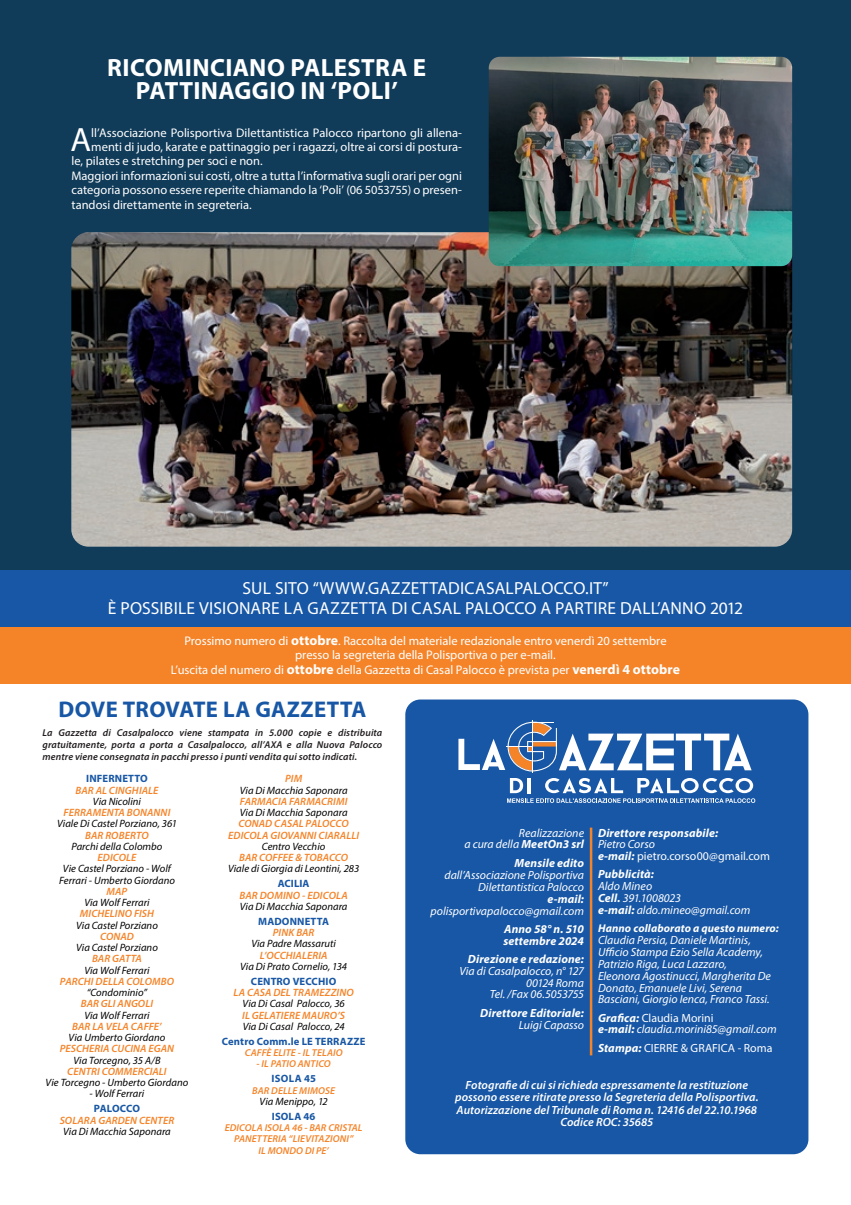
<style>
.page{position:relative;width:851px;height:1205px;background:#fff}
.page>*{position:absolute;margin:0;border:0;box-sizing:border-box;transform-origin:0 0}
.t1{font:33.88px "Myriad Pro";color:#fff}
.t2{font:700 25px/23.8px "Myriad Pro";letter-spacing:.015em;color:#fff;text-align:center}
.t3{font:700 22.75px "Myriad Pro";letter-spacing:.015em;color:#1857a5}
.t4{font:17.5px/20px "Myriad Pro";letter-spacing:.005em;color:#fff;text-align:center}
.t5{font:12.5px/14.4px "Myriad Pro";color:#fff;text-align:center}
.t6{font:italic 11.88px/11.9px "Myriad Pro";color:#fff;text-align:right}
.t7{font:italic 600 11.88px/12.5px "Myriad Pro";letter-spacing:.005em;color:#fff;text-align:center}
.t8{font:italic 700 11.88px/11.9px "Myriad Pro";letter-spacing:.01em;color:#fff}
.t9{font:11.88px/11.9px "Myriad Pro";letter-spacing:.005em;color:#fff}
.t10{font:italic 700 11.25px "Myriad Pro";letter-spacing:.01em;color:#fff}
.t11{font:italic 10.62px/11.2px "Myriad Pro";letter-spacing:.005em;color:#000;text-align:center}
.t12{font:italic 600 10.62px/11.2px "Myriad Pro";letter-spacing:.005em;color:#f58429;text-align:center}
.t13{font:700 10.62px "Myriad Pro";letter-spacing:.015em;color:#1857a5}
.t14{font:700 10.62px "Myriad Pro";letter-spacing:-.005em;color:#1857a5}
.t15{font:italic 600 10px/11.9px "Myriad Pro";letter-spacing:.01em;color:#231f20;text-align:justify}
.t16{font:italic 600 10px/11.2px "Myriad Pro";letter-spacing:.01em;color:#f58429;text-align:center}
.s1{font-weight:700;font-size:13.75px}
.s2{font-style:italic}
.s3{font-weight:700;font-style:italic}
.s4{font-weight:700}
.s5{font-style:normal}
</style>
<div class="page">
<div style="left:0;top:0;width:850px;height:581px;background:#103b59"></div>
<div style="left:0;top:625px;width:850px;height:58px;background:#f58429"></div>
<div style="left:0;top:570px;width:850px;height:57px;background:#1857a5"></div>
<div style="left:405px;top:699px;width:403px;height:455px;background:#1857a5;border-radius:15px"></div>
<hr style="left:589px;top:827px;width:3px;height:228px;background:#f58429">
<hr style="left:532px;top:720px;width:1px;height:53px;background:#fff">
<svg style="left:458px;top:722px;width:293px;height:49px"></svg>
<svg style="left:507px;top:778px;width:248px;height:25px"></svg>
<img style="left:71px;top:232px;width:721px;height:315px">
<img style="left:488px;top:57px;width:304px;height:209px">
<h2 class="t2" style="left:107px;top:54px;width:320px">RICOMINCIANO PALESTRA E<br>PATTINAGGIO IN ‘POLI’</h2>
<h1 class="t1" style="left:71px;top:119px;width:22px">A</h1>
<p class="t5" style="left:91px;top:125px;width:372px">ll’Associazione Polisportiva Dilettantistica Palocco ripartono gli allena-</p>
<p class="t5" style="left:91px;top:139px;width:372px">menti di judo, karate e pattinaggio per i ragazzi, oltre ai corsi di postura-</p>
<p class="t5" style="left:71px;top:154px;width:193px">le, pilates e stretching per soci e non.</p>
<p class="t5" style="left:71px;top:168px;width:392px">Maggiori informazioni sui costi, oltre a tutta l’informativa sugli orari per ogni</p>
<p class="t5" style="left:71px;top:183px;width:392px">categoria possono essere reperite chiamando la ‘Poli’ (06 5053755) o presen-</p>
<p class="t5" style="left:71px;top:197px;width:182px">tandosi direttamente in segreteria.</p>
<h3 class="t4" style="left:108px;top:578px;width:636px">SUL SITO “WWW.GAZZETTADICASALPALOCCO.IT”<br>È POSSIBILE VISIONARE LA GAZZETTA DI CASAL PALOCCO A PARTIRE DALL’ANNO 2012</h3>
<p class="t5" style="left:171px;top:633px;width:510px">Prossimo numero di <span class="s1">ottobre</span>. Raccolta del materiale redazionale entro venerdì 20 settembre presso la segreteria della Polisportiva o per e-mail.<br>L’uscita del numero di <span class="s1">ottobre</span> della Gazzetta di Casal Palocco è prevista per <span class="s1">venerdì 4 ottobre</span></p>
<h3 class="t3" style="left:58px;top:694px;width:309px">DOVE TROVATE LA GAZZETTA</h3>
<p class="t15" style="left:43px;top:727px;width:341px">La Gazzetta di Casalpalocco viene stampata in 5.000 copie e distribuita gratuitamente, porta a porta a Casalpalocco, all’AXA e alla Nuova Palocco mentre viene consegnata in pacchi presso i punti vendita qui sotto indicati.</p>
<p class="t13" style="left:86px;top:772px;width:63px">INFERNETTO</p>
<p class="t12" style="left:76px;top:784px;width:84px">BAR AL CINGHIALE</p>
<p class="t11" style="left:93px;top:795px;width:50px">Via Nicolini</p>
<p class="t12" style="left:64px;top:806px;width:108px">FERRAMENTA BONANNI</p>
<p class="t11" style="left:57px;top:818px;width:121px">Viale Di Castel Porziano, 361</p>
<p class="t12" style="left:85px;top:829px;width:65px">BAR ROBERTO</p>
<p class="t11" style="left:71px;top:840px;width:92px">Parchi della Colombo</p>
<p class="t12" style="left:97px;top:851px;width:40px">EDICOLE</p>
<p class="t11" style="left:59px;top:863px;width:117px">Vie Castel Porziano - Wolf<br>Ferrari - Umberto Giordano</p>
<p class="t12" style="left:107px;top:885px;width:22px">MAP</p>
<p class="t11" style="left:84px;top:897px;width:67px">Via Wolf Ferrari</p>
<p class="t12" style="left:80px;top:908px;width:76px">MICHELINO FISH</p>
<p class="t11" style="left:76px;top:919px;width:83px">Via Castel Porziano</p>
<p class="t12" style="left:100px;top:930px;width:35px">CONAD</p>
<p class="t11" style="left:76px;top:942px;width:83px">Via Castel Porziano</p>
<p class="t12" style="left:92px;top:953px;width:51px">BAR GATTA</p>
<p class="t11" style="left:84px;top:964px;width:67px">Via Wolf Ferrari</p>
<p class="t12" style="left:60px;top:975px;width:115px">PARCHI DELLA COLOMBO</p>
<p class="t11" style="left:87px;top:987px;width:62px">“Condominio”</p>
<p class="t12" style="left:81px;top:998px;width:74px">BAR GLI ANGOLI</p>
<p class="t11" style="left:84px;top:1009px;width:67px">Via Wolf Ferrari</p>
<p class="t12" style="left:72px;top:1020px;width:91px">BAR LA VELA CAFFE’</p>
<p class="t11" style="left:69px;top:1032px;width:98px">Via Umberto Giordano</p>
<p class="t12" style="left:60px;top:1043px;width:116px">PESCHERIA CUCINA EGAN</p>
<p class="t11" style="left:73px;top:1054px;width:89px">Via Torcegno, 35 A/B</p>
<p class="t12" style="left:67px;top:1065px;width:101px">CENTRI COMMERCIALI</p>
<p class="t11" style="left:46px;top:1077px;width:144px">Vie Torcegno - Umberto Giordano</p>
<p class="t11" style="left:90px;top:1088px;width:56px">- Wolf Ferrari</p>
<p class="t14" style="left:94px;top:1102px;width:48px">PALOCCO</p>
<p class="t12" style="left:60px;top:1114px;width:116px">SOLARA GARDEN CENTER</p>
<p class="t11" style="left:63px;top:1125px;width:109px">Via Di Macchia Saponara</p>
<p class="t12" style="left:285px;top:773px;width:19px">PIM</p>
<p class="t11" style="left:240px;top:784px;width:109px">Via Di Macchia Saponara</p>
<p class="t12" style="left:240px;top:795px;width:109px">FARMACIA FARMACRIMI</p>
<p class="t11" style="left:240px;top:807px;width:109px">Via Di Macchia Saponara</p>
<p class="t12" style="left:228px;top:818px;width:132px">CONAD CASAL PALOCCO<br>EDICOLA GIOVANNI CIARALLI</p>
<p class="t11" style="left:262px;top:840px;width:65px">Centro Vecchio</p>
<p class="t12" style="left:239px;top:851px;width:110px">BAR COFFEE &amp; TOBACCO</p>
<p class="t11" style="left:228px;top:863px;width:133px">Viale di Giorgia di Leontini, 283</p>
<p class="t13" style="left:278px;top:877px;width:33px">ACILIA</p>
<p class="t12" style="left:239px;top:889px;width:110px">BAR DOMINO - EDICOLA</p>
<p class="t11" style="left:240px;top:900px;width:109px">Via Di Macchia Saponara</p>
<p class="t13" style="left:258px;top:914px;width:72px">MADONNETTA</p>
<p class="t12" style="left:273px;top:926px;width:43px">PINK BAR</p>
<p class="t11" style="left:251px;top:938px;width:86px">Via Padre Massaruti</p>
<p class="t12" style="left:260px;top:949px;width:69px">L’OCCHIALERIA</p>
<p class="t11" style="left:240px;top:960px;width:109px">Via Di Prato Cornelio, 134</p>
<p class="t13" style="left:251px;top:974px;width:87px">CENTRO VECCHIO</p>
<p class="t12" style="left:233px;top:987px;width:122px">LA CASA DEL TRAMEZZINO</p>
<p class="t11" style="left:242px;top:998px;width:104px">Via Di Casal Palocco, 36</p>
<p class="t12" style="left:242px;top:1009px;width:104px">IL GELATIERE MAURO’S</p>
<p class="t11" style="left:243px;top:1020px;width:103px">Via Di Casal Palocco, 24</p>
<p class="t13" style="left:222px;top:1034px;width:145px">Centro Comm.le LE TERRAZZE</p>
<p class="t16" style="left:245px;top:1047px;width:99px">CAFFÈ ELITE - IL TELAIO</p>
<p class="t16" style="left:256px;top:1058px;width:76px">- IL PATIO ANTICO</p>
<p class="t13" style="left:271px;top:1072px;width:46px">ISOLA 45</p>
<p class="t16" style="left:252px;top:1084px;width:84px">BAR DELLE MIMOSE</p>
<p class="t11" style="left:259px;top:1095px;width:70px">Via Menippo, 12</p>
<p class="t13" style="left:272px;top:1109px;width:45px">ISOLA 46</p>
<p class="t16" style="left:225px;top:1122px;width:139px">EDICOLA ISOLA 46 - BAR CRISTAL<br>PANETTERIA “LIEVITAZIONI”<br>IL MONDO DI PE’</p>
<p class="t8" style="left:598px;top:826px;width:122px">Direttore responsabile:</p>
<p class="t9" style="left:598px;top:838px;width:173px"><span class="s2">Pietro Corso<br></span><span class="s3">e-mail:</span> pietro.corso00@gmail.com</p>
<p class="t8" style="left:598px;top:868px;width:57px">Pubblicità:</p>
<p class="t6" style="left:598px;top:880px;width:154px;text-align:left">Aldo Mineo<br><span class="s4">Cell.</span> 391.1008023<br><span class="s4">e-mail:</span> aldo.mineo@gmail.com</p>
<p class="t10" style="left:598px;top:921px;width:182px">Hanno collaborato a questo numero:</p>
<p class="t6" style="left:598px;top:934px;width:174px;text-align:left">Claudia Persia, Daniele Martinis, Ufficio Stampa Ezio Sella Academy, Patrizio Riga, Luca Lazzaro, Eleonora Agostinucci, Margherita De Donato, Emanuele Livi, Serena Basciani, Giorgio Ienca, Franco Tassi.</p>
<p class="t6" style="left:598px;top:1011px;width:180px;text-align:left"><span class="s4">Grafica:</span> <span class="s5">Claudia Morini<br></span><span class="s4">e-mail:</span> claudia.morini85@gmail.com</p>
<p class="t9" style="left:598px;top:1041px;width:176px"><span class="s3">Stampa:</span> CIERRE &amp; GRAFICA - Roma</p>
<p class="t7" style="left:455px;top:1078px;width:305px">Fotografie di cui si richieda espressamente la restituzione possono essere ritirate presso la Segreteria della Polisportiva.<br>Autorizzazione del Tribunale di Roma n. 12416 del 22.10.1968<br>Codice ROC: 35685</p>
<p class="t6" style="left:464px;top:826px;width:121px">Realizzazione<br>a cura della <span class="s4">MeetOn3 srl</span></p>
<p class="t8" style="left:514px;top:857px;width:71px">Mensile edito</p>
<p class="t6" style="left:444px;top:869px;width:141px">dall’Associazione Polisportiva<br>Dilettantistica Palocco</p>
<p class="t8" style="left:547px;top:892px;width:38px">e-mail:</p>
<p class="t6" style="left:430px;top:904px;width:155px">polisportivapalocco@gmail.com</p>
<p class="t8" style="left:503px;top:922px;width:82px">Anno 58° n. 510 settembre 2024</p>
<p class="t8" style="left:468px;top:952px;width:118px">Direzione e redazione:</p>
<p class="t6" style="left:459px;top:964px;width:126px">Via di Casalpalocco, n° 127<br>00124 Roma<br>Tel. /Fax 06.5053755</p>
<p class="t8" style="left:480px;top:1007px;width:105px">Direttore Editoriale:</p>
<p class="t6" style="left:518px;top:1019px;width:67px">Luigi Capasso</p>
</div>
